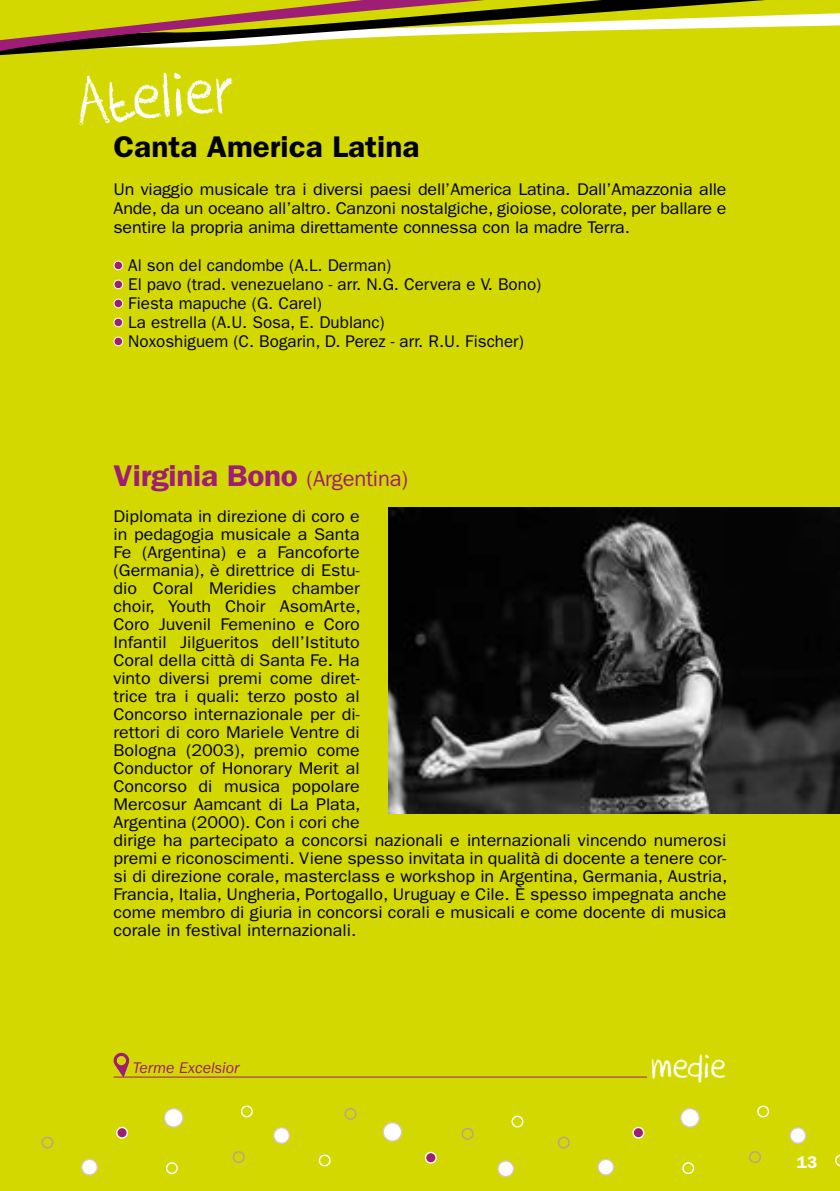
<style>
.page{position:relative;width:840px;height:1191px;background:#fff}
.page>*{position:absolute;margin:0;border:0;box-sizing:border-box;transform-origin:0 0}
.t1{font:70px "DK Crayon Crumble";color:#fff}
.t2{font:38px "DK Crayon Crumble";color:#fff}
.t3{font:600 30px "ITC Franklin Gothic Std";letter-spacing:-.01em;color:#9e1d75;scale:1.05 1}
.t4{font:600 30px "ITC Franklin Gothic Std";color:#000;scale:1.05 1}
.t5{font:17px/18px "ITC Franklin Gothic Std";color:#000;text-align:justify;scale:1.05 1}
.t6{font:17px/19px "ITC Franklin Gothic Std";color:#000}
.t7{font:600 17px "ITC Franklin Gothic Std";color:#fff}
.t8{font:italic 16px "ITC Franklin Gothic Std";color:#9e1d75}
.s1{font-weight:400;font-size:22px}
</style>
<div class="page">
<div style="left:0;top:0;width:839px;height:1191px;background:#d3d800"></div>
<svg style="left:814px;top:13px;width:25px;height:13px"></svg>
<svg style="left:0;top:0;width:814px;height:56px"></svg>
<svg style="left:113px;top:1052px;width:16px;height:24px"></svg>
<hr style="left:113px;top:1076px;width:533px;height:1px;background:#9e1d75">
<svg style="left:789px;top:1127px;width:16px;height:16px"></svg>
<div style="left:788px;top:1126px;width:18px;height:18px;border:1px solid #d7c7c0;border-radius:50%"></div>
<svg style="left:597px;top:1159px;width:16px;height:16px"></svg>
<div style="left:597px;top:1158px;width:17px;height:17px;border:1px solid #d7c7c0;border-radius:50%"></div>
<svg style="left:749px;top:1151px;width:11px;height:11px"></svg>
<div style="left:748px;top:1151px;width:12px;height:12px;border:1px solid #b8a197;border-radius:50%"></div>
<svg style="left:558px;top:1137px;width:10px;height:11px"></svg>
<div style="left:557px;top:1136px;width:12px;height:12px;border:1px solid #b8a197;border-radius:50%"></div>
<svg style="left:757px;top:1106px;width:11px;height:10px"></svg>
<div style="left:756px;top:1105px;width:12px;height:12px;border:1px solid #fff;border-radius:50%"></div>
<svg style="left:632px;top:1127px;width:11px;height:11px"></svg>
<div style="left:632px;top:1126px;width:12px;height:12px;border:1px solid #fff;border-radius:50%"></div>
<svg style="left:835px;top:1155px;width:4px;height:11px"></svg>
<svg style="left:682px;top:1162px;width:11px;height:11px"></svg>
<div style="left:681px;top:1162px;width:13px;height:12px;border:1px solid #fff;border-radius:50%"></div>
<svg style="left:680px;top:1108px;width:19px;height:19px"></svg>
<div style="left:679px;top:1107px;width:20px;height:20px;border:1px solid #d7c7c0;border-radius:50%"></div>
<svg style="left:273px;top:1127px;width:16px;height:16px"></svg>
<div style="left:273px;top:1126px;width:17px;height:18px;border:1px solid #d7c7c0;border-radius:50%"></div>
<svg style="left:81px;top:1159px;width:16px;height:16px"></svg>
<div style="left:81px;top:1158px;width:17px;height:17px;border:1px solid #d7c7c0;border-radius:50%"></div>
<svg style="left:233px;top:1151px;width:11px;height:11px"></svg>
<div style="left:232px;top:1151px;width:12px;height:12px;border:1px solid #b8a197;border-radius:50%"></div>
<svg style="left:345px;top:1108px;width:10px;height:11px"></svg>
<div style="left:344px;top:1107px;width:12px;height:13px;border:1px solid #b8a197;border-radius:50%"></div>
<svg style="left:42px;top:1137px;width:11px;height:11px"></svg>
<div style="left:41px;top:1136px;width:12px;height:12px;border:1px solid #b8a197;border-radius:50%"></div>
<div style="left:241px;top:1105px;width:12px;height:12px;border:1px solid #fff;border-radius:50%"></div>
<svg style="left:117px;top:1127px;width:10px;height:11px"></svg>
<div style="left:116px;top:1126px;width:12px;height:12px;border:1px solid #fff;border-radius:50%"></div>
<svg style="left:319px;top:1155px;width:11px;height:10px"></svg>
<div style="left:318px;top:1154px;width:12px;height:12px;border:1px solid #fff;border-radius:50%"></div>
<svg style="left:166px;top:1162px;width:11px;height:11px"></svg>
<div style="left:166px;top:1162px;width:12px;height:12px;border:1px solid #fff;border-radius:50%"></div>
<svg style="left:164px;top:1108px;width:19px;height:19px"></svg>
<div style="left:163px;top:1107px;width:21px;height:20px;border:1px solid #d7c7c0;border-radius:50%"></div>
<svg style="left:383px;top:1122px;width:18px;height:19px"></svg>
<div style="left:382px;top:1121px;width:20px;height:21px;border:1px solid #d7c7c0;border-radius:50%"></div>
<div style="left:497px;top:1160px;width:16px;height:16px;background:#fff;border-radius:50%"></div>
<div style="left:497px;top:1160px;width:17px;height:17px;border:1px solid #d7c7c0;border-radius:50%"></div>
<svg style="left:462px;top:1128px;width:10px;height:11px"></svg>
<div style="left:461px;top:1127px;width:12px;height:12px;border:1px solid #b8a197;border-radius:50%"></div>
<svg style="left:425px;top:1152px;width:11px;height:11px"></svg>
<div style="left:424px;top:1151px;width:12px;height:12px;border:1px solid #fff;border-radius:50%"></div>
<svg style="left:512px;top:1116px;width:10px;height:11px"></svg>
<div style="left:511px;top:1115px;width:12px;height:12px;border:1px solid #fff;border-radius:50%"></div>
<img style="left:388px;top:507px;width:451px;height:307px">
<div style="left:114px;top:261px;width:9px;height:9px;background:#9e1d75;border-radius:50%"></div>
<div style="left:113px;top:260px;width:10px;height:10px;border:1px solid #fff;border-radius:50%"></div>
<div style="left:114px;top:280px;width:9px;height:9px;background:#9e1d75;border-radius:50%"></div>
<div style="left:113px;top:279px;width:10px;height:10px;border:1px solid #fff;border-radius:50%"></div>
<div style="left:114px;top:299px;width:9px;height:9px;background:#9e1d75;border-radius:50%"></div>
<div style="left:113px;top:298px;width:10px;height:10px;border:1px solid #fff;border-radius:50%"></div>
<div style="left:114px;top:318px;width:9px;height:9px;background:#9e1d75;border-radius:50%"></div>
<div style="left:113px;top:317px;width:10px;height:10px;border:1px solid #fff;border-radius:50%"></div>
<div style="left:114px;top:337px;width:9px;height:9px;background:#9e1d75;border-radius:50%"></div>
<div style="left:113px;top:336px;width:10px;height:10px;border:1px solid #fff;border-radius:50%"></div>
<h1 class="t1" style="left:72px;top:63px;width:161px;rotate:-5deg">Atelier</h1>
<h3 class="t4" style="left:113px;top:129px;width:293px">Canta America Latina</h3>
<p class="t5" style="left:113px;top:179px;width:585px;line-height:19px">Un viaggio musicale tra i diversi paesi dell’America Latina. Dall’Amazzonia alle Ande, da un oceano all’altro. Canzoni nostalgiche, gioiose, colorate, per ballare e sentire la propria anima direttamente connessa con la madre Terra.</p>
<p class="t6" style="left:128px;top:255px;width:414px">Al son del candombe (A.L. Derman)<br>El pavo (trad. venezuelano - arr. N.G. Cervera e V. Bono)<br>Fiesta mapuche (G. Carel)<br>La estrella (A.U. Sosa, E. Dublanc)<br>Noxoshiguem (C. Bogarin, D. Perez - arr. R.U. Fischer)</p>
<h3 class="t3" style="left:113px;top:457px;width:282px">Virginia Bono <span class="s1">(Argentina)</span></h3>
<p class="t5" style="left:113px;top:507px;width:586px;text-align:left">Diplomata in direzione di coro e<br>in pedagogia musicale a Santa<br>Fe (Argentina) e a Fancoforte<br>(Germania), è direttrice di Estu-<br>dio Coral Meridies chamber<br>choir, Youth Choir AsomArte,<br>Coro Juvenil Femenino e Coro<br>Infantil Jilgueritos dell’Istituto<br>Coral della città di Santa Fe. Ha<br>vinto diversi premi come diret-<br>trice tra i quali: terzo posto al<br>Concorso internazionale per di-<br>rettori di coro Mariele Ventre di<br>Bologna (2003), premio come<br>Conductor of Honorary Merit al<br>Concorso di musica popolare<br>Mercosur Aamcant di La Plata,<br>Argentina (2000). Con i cori che<br>dirige ha partecipato a concorsi nazionali e internazionali vincendo numerosi premi e riconoscimenti. Viene spesso invitata in qualità di docente a tenere cor&shy;si di direzione corale, masterclass e workshop in Argentina, Germania, Austria, Francia, Italia, Ungheria, Portogallo, Uruguay e Cile. È spesso impegnata anche come membro di giuria in concorsi corali e musicali e come docente di musica corale in festival internazionali.</p>
<p class="t8" style="left:133px;top:1058px;width:108px">Terme Excelsior</p>
<h2 class="t2" style="left:650px;top:1043px;width:77px">medie</h2>
<p class="t7" style="left:796px;top:1152px;width:22px">13</p>
</div>
